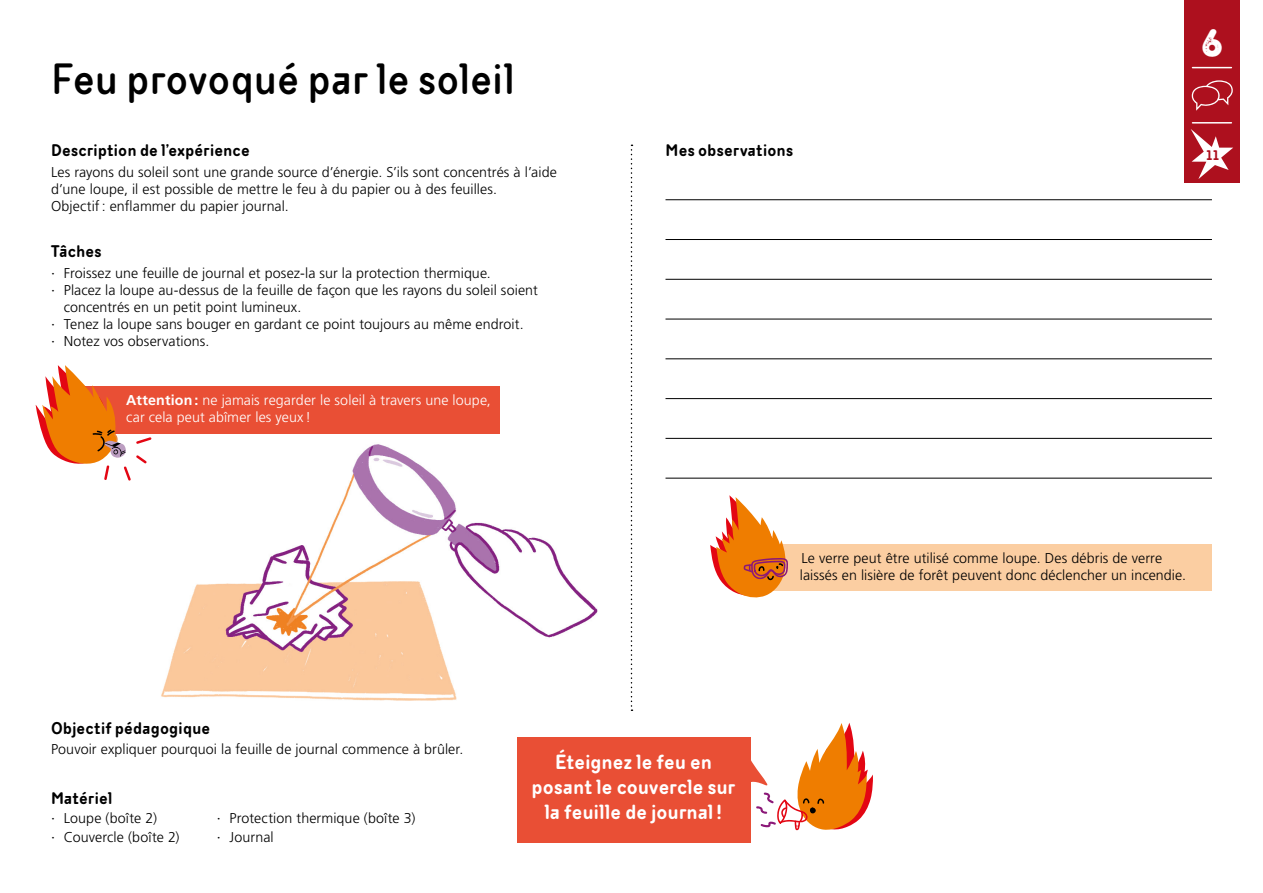
<style>
.page{position:relative;width:1263px;height:893px;background:#fff}
.page>*{position:absolute;margin:0;border:0;box-sizing:border-box;transform-origin:0 0}
.t1{font:500 45px "TT Milks";letter-spacing:.01em;color:#000}
.t2{font:39px "TT Milks Casual 700 One";color:#fff}
.t3{font:600 21px/25.2px "TT Milks";letter-spacing:.015em;color:#fff;text-align:center}
.t4{font:600 17.25px "TT Milks";letter-spacing:.02em;color:#000}
.t5{font:300 14.25px/17.1px "Frutiger LT Std";letter-spacing:.005em;color:#000}
.t6{font:300 14.25px/17.1px "Frutiger LT Std";letter-spacing:.005em;color:#fff}
.t7{font:600 14.25px "TT Milks";color:#ad101e}
.s1{font-weight:400}
.s2{font-weight:700}
</style>
<div class="page">
<hr style="left:665px;top:199px;width:547px;height:1px;background:#000">
<hr style="left:665px;top:279px;width:547px;height:1px;background:#000">
<hr style="left:665px;top:239px;width:547px;height:1px;background:#000">
<hr style="left:665px;top:319px;width:547px;height:1px;background:#000">
<hr style="left:665px;top:358px;width:547px;height:1px;background:#000">
<hr style="left:665px;top:438px;width:547px;height:1px;background:#000">
<hr style="left:665px;top:398px;width:547px;height:1px;background:#000">
<hr style="left:665px;top:478px;width:547px;height:1px;background:#000">
<div style="left:517px;top:737px;width:233px;height:105px;background:#e94f35"></div>
<svg style="left:750px;top:723px;width:123px;height:107px"></svg>
<div style="left:1184px;top:0;width:55px;height:183px;background:#ad101e"></div>
<hr style="left:1192px;top:67px;width:39px;height:1px;background:#fff">
<hr style="left:1192px;top:122px;width:39px;height:2px;background:#fff">
<svg style="left:1190px;top:129px;width:43px;height:50px"></svg>
<svg style="left:1192px;top:80px;width:41px;height:31px"></svg>
<div style="left:760px;top:544px;width:452px;height:47px;background:#fbcea2"></div>
<svg style="left:710px;top:495px;width:78px;height:103px"></svg>
<img style="left:161px;top:444px;width:436px;height:256px">
<div style="left:80px;top:386px;width:420px;height:47px;background:#e94f35"></div>
<svg style="left:36px;top:365px;width:116px;height:116px"></svg>
<svg style="left:631px;top:145px;width:1px;height:566px"></svg>
<h1 class="t1" style="left:51px;top:51px;width:465px">Feu provoqué par le soleil</h1>
<p class="t4" style="left:51px;top:140px;width:200px">Description de l’expérience</p>
<p class="t5" style="left:51px;top:164px;width:507px">Les rayons du soleil sont une grande source d’énergie. S’ils sont concentrés à l’aide d’une loupe, il est possible de mettre le feu à du papier ou à des feuilles.<br>Objectif: enflammer du papier journal.</p>
<p class="t4" style="left:51px;top:241px;width:52px">Tâches</p>
<p class="t5" style="left:51px;top:265px;width:441px"><span class="s1">·</span> Froissez une feuille de journal et posez-la sur la protection thermique.</p>
<p class="t5" style="left:51px;top:282px;width:488px"><span class="s1">·</span> Placez la loupe au-dessus de la feuille de façon que les rayons du soleil soient</p>
<p class="t5" style="left:64px;top:299px;width:239px">concentrés en un petit point lumineux.</p>
<p class="t5" style="left:51px;top:316px;width:474px"><span class="s1">·</span> Tenez la loupe sans bouger en gardant ce point toujours au même endroit.</p>
<p class="t5" style="left:51px;top:333px;width:160px"><span class="s1">·</span> Notez vos observations.</p>
<p class="t6" style="left:126px;top:392px;width:366px"><span class="s2">Attention:</span> ne jamais regarder le soleil à travers une loupe, car cela peut abîmer les yeux !</p>
<p class="t4" style="left:665px;top:140px;width:129px">Mes observations</p>
<h2 class="t2" style="left:1201px;top:19px;width:23px">6</h2>
<p class="t7" style="left:1206px;top:146px;width:14px">11</p>
<p class="t5" style="left:800px;top:550px;width:388px">Le verre peut être utilisé comme loupe. Des débris de verre laissés en lisière de forêt peuvent donc déclencher un incendie.</p>
<p class="t4" style="left:51px;top:717px;width:161px">Objectif pédagogique</p>
<p class="t5" style="left:51px;top:741px;width:414px">Pouvoir expliquer pourquoi la feuille de journal commence à brûler.</p>
<p class="t4" style="left:51px;top:787px;width:63px">Matériel</p>
<p class="t5" style="left:51px;top:809px;width:108px"><span class="s1">·</span> Loupe (boîte 2)</p>
<p class="t5" style="left:217px;top:809px;width:200px"><span class="s1">·</span> Protection thermique (boîte 3)</p>
<p class="t5" style="left:51px;top:829px;width:130px"><span class="s1">·</span> Couvercle (boîte 2)</p>
<p class="t5" style="left:217px;top:829px;width:58px"><span class="s1">·</span> Journal</p>
<h3 class="t3" style="left:532px;top:749px;width:205px">Éteignez le feu en posant le couvercle sur la feuille de journal !</h3>
</div>
